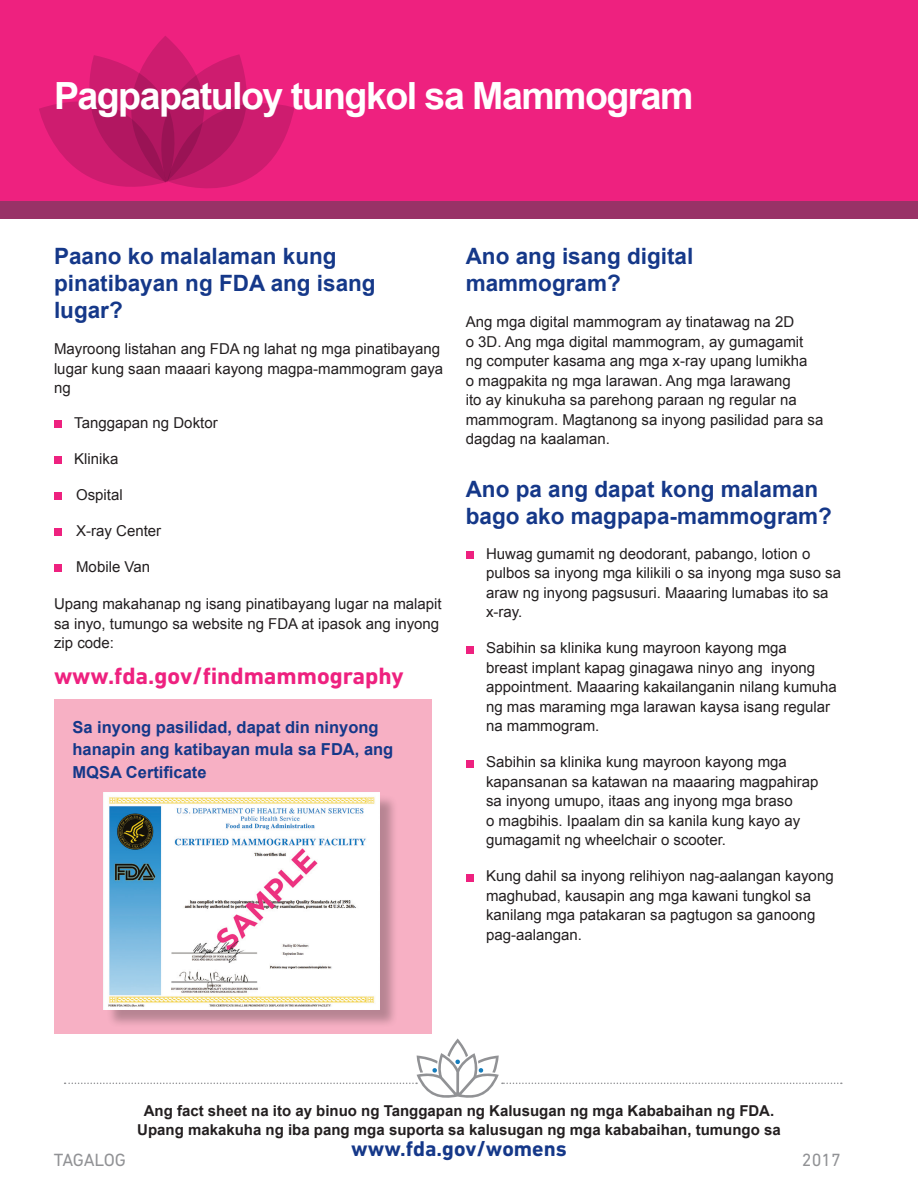
<style>
.page{position:relative;width:918px;height:1188px;background:#fff}
.page>*{position:absolute;margin:0;border:0;box-sizing:border-box;transform-origin:0 0}
.t1{font:700 37.5px "Arial";letter-spacing:-.04em;color:#fff}
.t2{font:700 24px "DIN Next LT Pro";color:#ee217f}
.t3{font:700 22.5px/27px "Arial";color:#153889}
.t4{font:700 21.75px "DIN Next LT Pro";color:#153889}
.t5{font:18px "DIN Next LT Pro";letter-spacing:-.02em;color:#919295}
.t6{font:18px "DIN Next LT Pro";color:#919295}
.t7{font:700 16.5px/22.5px "Arial";color:#153889}
.t8{font:15px/19.5px "Arial";color:#231f20}
.t9{font:700 15px/19.5px "Arial";color:#231f20;text-align:center}
</style>
<div class="page">
<div style="left:54px;top:699px;width:378px;height:335px;background:#f7b0c4"></div>
<div style="left:54px;top:564px;width:8px;height:8px;background:#ee217f"></div>
<div style="left:54px;top:528px;width:8px;height:8px;background:#ee217f"></div>
<div style="left:54px;top:492px;width:8px;height:8px;background:#ee217f"></div>
<div style="left:54px;top:456px;width:8px;height:8px;background:#ee217f"></div>
<div style="left:54px;top:420px;width:8px;height:8px;background:#ee217f"></div>
<div style="left:466px;top:874px;width:7px;height:7px;background:#ee217f"></div>
<div style="left:466px;top:760px;width:7px;height:7px;background:#ee217f"></div>
<div style="left:466px;top:646px;width:7px;height:7px;background:#ee217f"></div>
<div style="left:466px;top:551px;width:7px;height:8px;background:#ee217f"></div>
<div style="left:0;top:0;width:918px;height:202px;background:#ee217f"></div>
<div style="left:0;top:201px;width:918px;height:18px;background:#993267"></div>
<svg style="left:39px;top:36px;width:255px;height:153px"></svg>
<div style="left:106px;top:794px;width:292px;height:235px;background:#231f20;opacity:.3"></div>
<img style="left:104px;top:792px;width:275px;height:218px">
<svg style="left:65px;top:1038px;width:777px;height:60px"></svg>
<h1 class="t1" style="left:54px;top:71px;width:641px">Pagpapatuloy tungkol sa Mammogram</h1>
<h2 class="t3" style="left:54px;top:244px;width:323px">Paano ko malalaman kung pinatibayan ng FDA ang isang lugar?</h2>
<p class="t8" style="left:54px;top:339px;width:391px">Mayroong listahan ang FDA ng lahat ng mga pinatibayang lugar kung saan maaari kayong magpa-mammogram gaya ng</p>
<p class="t8" style="left:74px;top:413px;width:145px">Tanggapan ng Doktor</p>
<p class="t8" style="left:74px;top:449px;width:46px">Klinika</p>
<p class="t8" style="left:76px;top:485px;width:48px">Ospital</p>
<p class="t8" style="left:76px;top:521px;width:87px">X-ray Center</p>
<p class="t8" style="left:76px;top:557px;width:75px">Mobile Van</p>
<p class="t8" style="left:54px;top:594px;width:389px">Upang makahanap ng isang pinatibayang lugar na malapit sa inyo, tumungo sa website ng FDA at ipasok ang inyong zip code:</p>
<p class="t2" style="left:54px;top:662px;width:351px">www.fda.gov/fndmammography</p>
<p class="t7" style="left:72px;top:716px;width:322px">Sa inyong pasilidad, dapat din ninyong hanapin ang katibayan mula sa FDA, ang<br>MQSA Certificate</p>
<h2 class="t3" style="left:466px;top:244px;width:229px">Ano ang isang digital mammogram?</h2>
<p class="t8" style="left:466px;top:312px;width:359px">Ang mga digital mammogram ay tinatawag na 2D<br>o 3D. Ang mga digital mammogram, ay gumagamit ng computer kasama ang mga x-ray upang lumikha<br>o magpakita ng mga larawan. Ang mga larawang<br>ito ay kinukuha sa parehong paraan ng regular na mammogram. Magtanong sa inyong pasilidad para sa dagdag na kaalaman.</p>
<h2 class="t3" style="left:466px;top:477px;width:368px">Ano pa ang dapat kong malaman bago ako magpapa-mammogram?</h2>
<p class="t8" style="left:486px;top:544px;width:357px">Huwag gumamit ng deodorant, pabango, lotion o pulbos sa inyong mga kilikili o sa inyong mga suso sa araw ng inyong pagsusuri. Maaaring lumabas ito sa x-ray.</p>
<p class="t8" style="left:486px;top:639px;width:352px">Sabihin sa klinika kung mayroon kayong mga<br>breast implant kapag ginagawa ninyo ang inyong appointment. Maaaring kakailanganin nilang kumuha ng mas maraming mga larawan kaysa isang regular na mammogram.</p>
<p class="t8" style="left:486px;top:753px;width:334px">Sabihin sa klinika kung mayroon kayong mga kapansanan sa katawan na maaaring magpahirap sa inyong umupo, itaas ang inyong mga braso<br>o magbihis. Ipaalam din sa kanila kung kayo ay gumagamit ng wheelchair o scooter.</p>
<p class="t8" style="left:486px;top:867px;width:349px">Kung dahil sa inyong relihiyon nag-aalangan kayong maghubad, kausapin ang mga kawani tungkol sa kanilang mga patakaran sa pagtugon sa ganoong pag-aalangan.</p>
<p class="t9" style="left:137px;top:1101px;width:645px">Ang fact sheet na ito ay binuo ng Tanggapan ng Kalusugan ng mga Kababaihan ng FDA.<br>Upang makakuha ng iba pang mga suporta sa kalusugan ng mga kababaihan, tumungo sa</p>
<p class="t4" style="left:351px;top:1136px;width:217px">www.fda.gov/womens</p>
<p class="t5" style="left:54px;top:1150px;width:74px">TAGALOG</p>
<p class="t6" style="left:802px;top:1150px;width:41px">2017</p>
</div>
